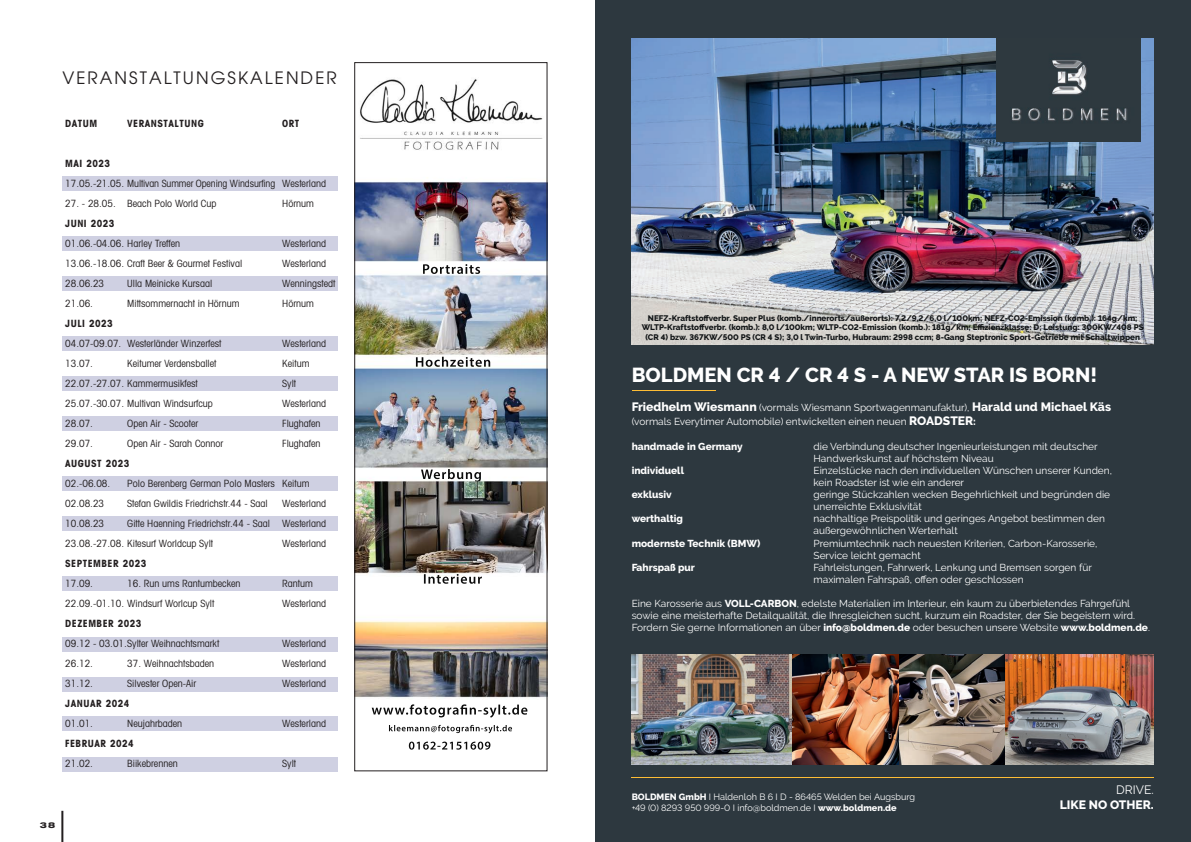
<style>
.page{position:relative;width:1191px;height:842px;background:#fff}
.page>*{position:absolute;margin:0;border:0;box-sizing:border-box;transform-origin:0 0}
.t1{font:700 20.2px "Boldmen";color:#fff}
.t2{font:17px "ITC Avant Garde Got Boo";letter-spacing:.12em;color:#231f20}
.t3{font:700 12.1px "Boldmen";color:#fff}
.t4{font:12.1px "Boldmen";color:#fff}
.t5{font:10.1px/12.1px "Boldmen";color:#fff}
.t6{font:700 10.1px "Boldmen";color:#fff}
.t7{font:condensed 10px/20px "Avant Garde";color:#231f20}
.t8{font:700 condensed 10px "Avant Garde";letter-spacing:.05em;color:#231f20}
.t9{font:9.1px/10.9px "Boldmen";color:#fff}
.t10{font:700 8.1px/9.7px "Boldmen";color:#111416;text-align:center}
.t11{font:800 expanded 8px "Helvetica Neue";color:#231f20}
.s1{font-weight:700;font-size:12.1px}
.s2{font-weight:700}
</style>
<div class="page">
<div style="left:62px;top:516px;width:275px;height:15px;background:#cfd0e2"></div>
<hr style="left:61px;top:811px;width:2px;height:31px;background:#231f20">
<div style="left:595px;top:0;width:596px;height:842px;background:#2d383f"></div>
<img style="left:631px;top:39px;width:522px;height:305px">
<hr style="left:631px;top:777px;width:522px;height:1px;background:#febd35">
<img style="left:996px;top:39px;width:145px;height:102px">
<img style="left:631px;top:655px;width:161px;height:109px">
<img style="left:898px;top:655px;width:107px;height:109px">
<img style="left:1005px;top:655px;width:148px;height:109px">
<img style="left:792px;top:655px;width:106px;height:109px">
<hr style="left:632px;top:390px;width:84px;height:1px;background:#febd35">
<img style="left:356px;top:79px;width:189px;height:671px">
<div style="left:354px;top:62px;width:193px;height:709px;border:1px solid #231f20"></div>
<div style="left:62px;top:176px;width:275px;height:15px;background:#cfd0e2"></div>
<div style="left:62px;top:236px;width:275px;height:14px;background:#cfd0e2"></div>
<div style="left:62px;top:276px;width:275px;height:15px;background:#cfd0e2"></div>
<div style="left:62px;top:337px;width:275px;height:14px;background:#cfd0e2"></div>
<div style="left:62px;top:376px;width:275px;height:14px;background:#cfd0e2"></div>
<div style="left:62px;top:417px;width:275px;height:14px;background:#cfd0e2"></div>
<div style="left:62px;top:476px;width:275px;height:15px;background:#cfd0e2"></div>
<div style="left:62px;top:577px;width:275px;height:14px;background:#cfd0e2"></div>
<div style="left:62px;top:637px;width:275px;height:14px;background:#cfd0e2"></div>
<div style="left:62px;top:677px;width:275px;height:14px;background:#cfd0e2"></div>
<div style="left:62px;top:717px;width:275px;height:14px;background:#cfd0e2"></div>
<div style="left:62px;top:757px;width:275px;height:14px;background:#cfd0e2"></div>
<h2 class="t2" style="left:62px;top:67px;width:276px">VERANSTALTUNGSKALENDER</h2>
<p class="t8" style="left:65px;top:117px;width:33px">DATUM</p>
<p class="t8" style="left:127px;top:117px;width:78px">VERANSTALTUNG</p>
<p class="t8" style="left:282px;top:117px;width:19px">ORT</p>
<p class="t8" style="left:65px;top:157px;width:46px">MAI 2023</p>
<p class="t7" style="left:65px;top:173px;width:262px">17.05.-21.05. Multivan Summer Opening Windsurfing Westerland</p>
<p class="t7" style="left:65px;top:193px;width:153px">27. - 28.05. Beach Polo World Cup</p>
<p class="t7" style="left:282px;top:193px;width:33px">Hörnum</p>
<p class="t8" style="left:65px;top:217px;width:51px">JUNI 2023</p>
<p class="t7" style="left:65px;top:233px;width:116px">01.06.-04.06. Harley Treffen</p>
<p class="t7" style="left:282px;top:233px;width:45px">Westerland</p>
<p class="t7" style="left:65px;top:253px;width:178px">13.06.-18.06. Craft Beer &amp; Gourmet Festival</p>
<p class="t7" style="left:282px;top:253px;width:45px">Westerland</p>
<p class="t7" style="left:65px;top:273px;width:40px">28.06.23</p>
<p class="t7" style="left:127px;top:273px;width:86px">Ulla Meinicke Kursaal</p>
<p class="t7" style="left:282px;top:273px;width:55px">Wenningstedt</p>
<p class="t7" style="left:65px;top:293px;width:29px">21.06.</p>
<p class="t7" style="left:127px;top:293px;width:114px">Mittsommernacht in Hörnum</p>
<p class="t7" style="left:282px;top:293px;width:33px">Hörnum</p>
<p class="t8" style="left:65px;top:317px;width:49px">JULI 2023</p>
<p class="t7" style="left:65px;top:333px;width:158px">04.07-09.07. Westerländer Winzerfest</p>
<p class="t7" style="left:282px;top:333px;width:45px">Westerland</p>
<p class="t7" style="left:65px;top:353px;width:29px">13.07.</p>
<p class="t7" style="left:127px;top:353px;width:91px">Keitumer Verdensballet</p>
<p class="t7" style="left:282px;top:353px;width:29px">Keitum</p>
<p class="t7" style="left:65px;top:373px;width:134px">22.07.-27.07. Kammermusikfest</p>
<p class="t7" style="left:282px;top:373px;width:15px">Sylt</p>
<p class="t7" style="left:65px;top:393px;width:149px">25.07.-30.07. Multivan Windsurfcup</p>
<p class="t7" style="left:282px;top:393px;width:45px">Westerland</p>
<p class="t7" style="left:65px;top:413px;width:29px">28.07.</p>
<p class="t7" style="left:127px;top:413px;width:73px">Open Air - Scooter</p>
<p class="t7" style="left:282px;top:413px;width:40px">Flughafen</p>
<p class="t7" style="left:65px;top:433px;width:29px">29.07.</p>
<p class="t7" style="left:127px;top:433px;width:98px">Open Air - Sarah Connor</p>
<p class="t7" style="left:282px;top:433px;width:40px">Flughafen</p>
<p class="t8" style="left:65px;top:457px;width:66px">AUGUST 2023</p>
<p class="t7" style="left:65px;top:473px;width:47px">02.-06.08.</p>
<p class="t7" style="left:127px;top:473px;width:184px">Polo Berenberg German Polo Masters Keitum</p>
<p class="t7" style="left:65px;top:493px;width:40px">02.08.23</p>
<p class="t7" style="left:127px;top:493px;width:142px">Stefan Gwildis Friedrichstr.44 - Saal</p>
<p class="t7" style="left:282px;top:493px;width:45px">Westerland</p>
<p class="t7" style="left:65px;top:513px;width:40px">10.08.23</p>
<p class="t7" style="left:65px;top:513px;width:262px;text-indent:62px">Gitte Haenning Friedrichstr.44 - Saal Westerland<br>23.08.-27.08. Kitesurf Worldcup Sylt</p>
<p class="t7" style="left:282px;top:533px;width:45px">Westerland</p>
<p class="t8" style="left:65px;top:557px;width:83px">SEPTEMBER 2023</p>
<p class="t7" style="left:65px;top:573px;width:29px">17.09.</p>
<p class="t7" style="left:127px;top:573px;width:115px">16. Run ums Rantumbecken</p>
<p class="t7" style="left:282px;top:573px;width:32px">Rantum</p>
<p class="t7" style="left:65px;top:593px;width:151px">22.09.-01.10. Windsurf Worlcup Sylt</p>
<p class="t7" style="left:282px;top:593px;width:45px">Westerland</p>
<p class="t8" style="left:65px;top:617px;width:78px">DEZEMBER 2023</p>
<p class="t7" style="left:65px;top:633px;width:156px">09.12 - 03.01. Sylter Weihnachtsmarkt</p>
<p class="t7" style="left:282px;top:633px;width:45px">Westerland</p>
<p class="t7" style="left:65px;top:653px;width:29px">26.12.</p>
<p class="t7" style="left:127px;top:653px;width:89px">37. Weihnachtsbaden</p>
<p class="t7" style="left:282px;top:653px;width:45px">Westerland</p>
<p class="t7" style="left:65px;top:673px;width:29px">31.12.</p>
<p class="t7" style="left:127px;top:673px;width:70px">Silvester Open-Air</p>
<p class="t7" style="left:282px;top:673px;width:45px">Westerland</p>
<p class="t8" style="left:65px;top:697px;width:66px">JANUAR 2024</p>
<p class="t7" style="left:65px;top:713px;width:29px">01.01.</p>
<p class="t7" style="left:127px;top:713px;width:56px">Neujahrbaden</p>
<p class="t7" style="left:282px;top:713px;width:45px">Westerland</p>
<p class="t8" style="left:65px;top:737px;width:70px">FEBRUAR 2024</p>
<p class="t7" style="left:65px;top:753px;width:29px">21.02.</p>
<p class="t7" style="left:127px;top:753px;width:52px">Biikebrennen</p>
<p class="t7" style="left:282px;top:753px;width:15px">Sylt</p>
<p class="t11" style="left:40px;top:820px;width:17px">38</p>
<p class="t10" style="left:641px;top:313px;width:503px">NEFZ-Kraftstoffverbr. Super Plus (komb./innerorts/außerorts): 7,2/9,2/6,0 l/100km; NEFZ-CO2-Emission (komb.): 164g/km;<br>WLTP-Kraftstoffverbr. (komb.): 8,0 l/100km; WLTP-CO2-Emission (komb.): 181g/km; Effizienzklasse: D; Leistung: 300KW/408 PS (CR 4) bzw. 367KW/500 PS (CR 4 S); 3,0 l Twin-Turbo, Hubraum: 2998 ccm; 8-Gang Steptronic Sport-Getriebe mit Schaltwippen</p>
<h1 class="t1" style="left:631px;top:363px;width:467px">BOLDMEN CR 4 / CR 4 S - A NEW STAR IS BORN!</h1>
<p class="t5" style="left:631px;top:400px;width:481px;line-height:14.5px"><span class="s1">Friedhelm Wiesmann</span> (vormals Wiesmann Sportwagenmanufaktur), <span class="s1">Harald und Michael Käs </span>(vormals Everytimer Automobile) entwickelten einen neuen <span class="s1">ROADSTER</span><span class="s2">:</span></p>
<p class="t6" style="left:631px;top:440px;width:113px">handmade in Germany</p>
<p class="t5" style="left:813px;top:440px;width:286px">die Verbindung deutscher Ingenieurleistungen mit deutscher<br>Handwerkskunst auf höchstem Niveau</p>
<p class="t6" style="left:631px;top:465px;width:54px">individuell</p>
<p class="t5" style="left:813px;top:464px;width:300px">Einzelstücke nach den individuellen Wünschen unserer Kunden, kein Roadster ist wie ein anderer</p>
<p class="t6" style="left:631px;top:489px;width:42px">exklusiv</p>
<p class="t5" style="left:813px;top:488px;width:298px">geringe Stückzahlen wecken Begehrlichkeit und begründen die unerreichte Exklusivität</p>
<p class="t6" style="left:631px;top:513px;width:53px">werthaltig</p>
<p class="t5" style="left:813px;top:513px;width:293px">nachhaltige Preispolitik und geringes Angebot bestimmen den außergewöhnlichen Werterhalt</p>
<p class="t6" style="left:631px;top:537px;width:130px">modernste Technik (BMW)</p>
<p class="t5" style="left:813px;top:537px;width:285px">Premiumtechnik nach neuesten Kriterien, Carbon-Karosserie,<br>Service leicht gemacht</p>
<p class="t6" style="left:631px;top:561px;width:65px">Fahrspaß pur</p>
<p class="t5" style="left:813px;top:561px;width:280px">Fahrleistungen, Fahrwerk, Lenkung und Bremsen sorgen für maximalen Fahrspaß, offen oder geschlossen</p>
<p class="t5" style="left:631px;top:597px;width:520px">Eine Karosserie aus <span class="s2">VOLL-CARBON</span>, edelste Materialien im Interieur, ein kaum zu überbietendes Fahrgefühl sowie eine meisterhafte Detailqualität, die Ihresgleichen sucht, kurzum ein Roadster, der Sie begeistern wird.<br>Fordern Sie gerne Informationen an über <span class="s2">info@boldmen.de</span> oder besuchen unsere Website <span class="s2">www.boldmen.de</span>.</p>
<p class="t9" style="left:631px;top:791px;width:285px"><span class="s2">BOLDMEN GmbH</span> I Haldenloh B 6 I D - 86465 Welden bei Augsburg +49 (0) 8293 950 999-0 I info@boldmen.de I <span class="s2">www.boldmen.de</span></p>
<p class="t4" style="left:1116px;top:783px;width:39px">DRIVE.</p>
<p class="t3" style="left:1059px;top:797px;width:95px">LIKE NO OTHER.</p>
</div>
